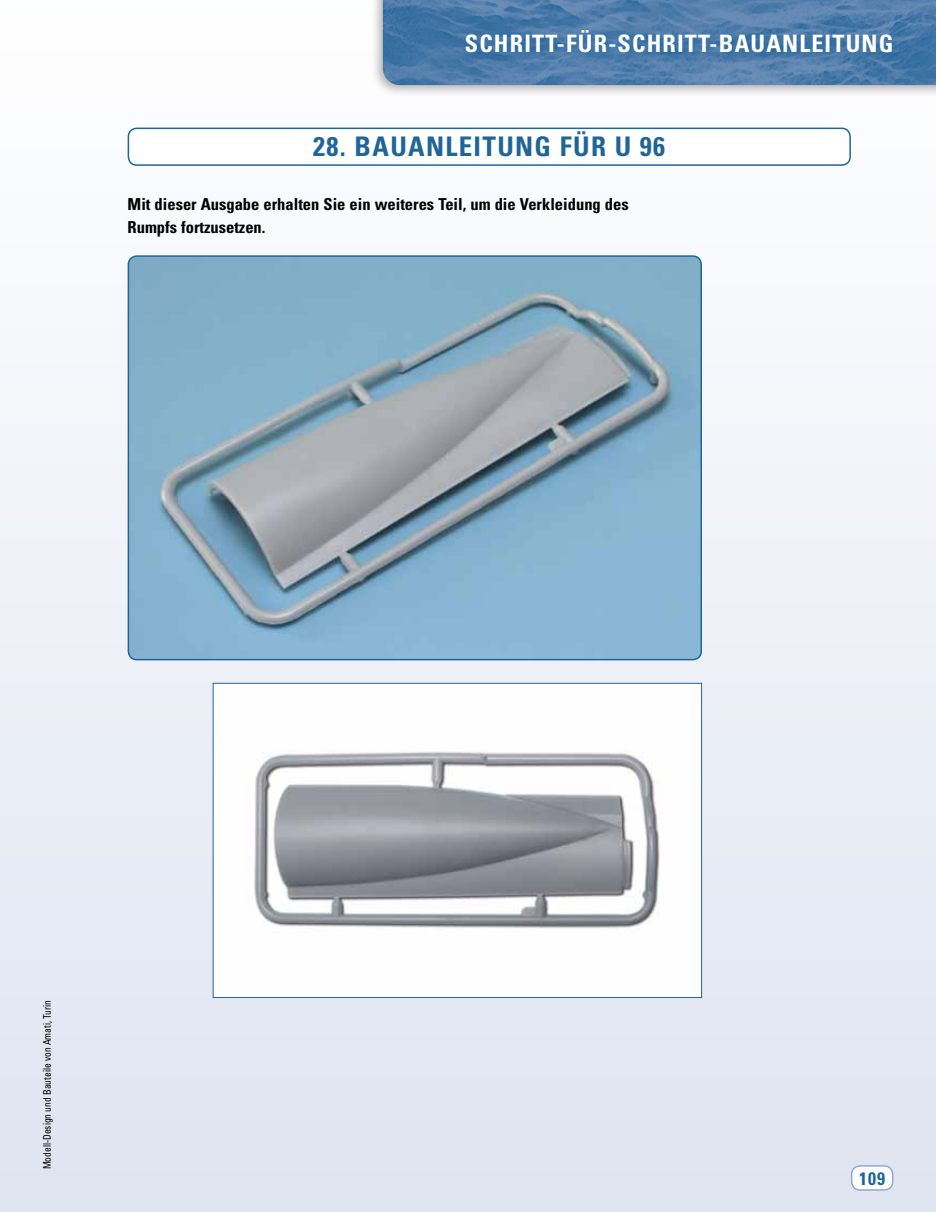
<style>
.page{position:relative;width:936px;height:1212px;background:#fff}
.page>*{position:absolute;margin:0;border:0;box-sizing:border-box;transform-origin:0 0}
.t1{font:700 condensed 27px "Univers";letter-spacing:.05em;color:#206598}
.t2{font:700 condensed 24px "Univers";letter-spacing:.05em;color:#fff}
.t3{font:700 condensed 18px "Univers";color:#206598}
.t4{font:700 condensed 16.5px/22.5px "Univers";color:#000}
.t5{font:condensed 10.5px "Univers";color:#000;scale:.9 1}
</style>
<div class="page">
<div style="left:0;top:0;width:935px;height:1212px;background:linear-gradient(to bottom,#feffff,#dee4f0)"></div>
<div style="left:851px;top:1166px;width:41px;height:24px;background:#fff;border-radius:9px"></div>
<div style="left:850px;top:1165px;width:43px;height:26px;border:2px solid #93aacb;border-radius:9px"></div>
<div style="left:128px;top:128px;width:722px;height:37px;background:#fff;border-radius:9px"></div>
<div style="left:128px;top:128px;width:722px;height:38px;border:2px solid #206598;border-radius:9px"></div>
<div style="left:371px;top:0;width:564px;height:97px;background:#000;opacity:.3"></div>
<img style="left:383px;top:0;width:552px;height:85px">
<svg style="left:461px;top:26px;width:441px;height:38px;background:#4577a6"></svg>
<img style="left:128px;top:256px;width:573px;height:404px">
<div style="left:128px;top:255px;width:574px;height:405px;border:2px solid #206598;border-radius:9px"></div>
<img style="left:215px;top:685px;width:485px;height:311px">
<div style="left:213px;top:683px;width:489px;height:315px;border:1px solid #206598"></div>
<h2 class="t2" style="left:465px;top:29px;width:330px">SCHRITT-FÜ R-SCHRITT-BAUANLEI</h2>
<h2 class="t2" style="left:832px;top:29px;width:30px">TUNG</h2>
<h1 class="t1" style="left:313px;top:130px;width:353px">28. bauanleitung für u 96</h1>
<p class="t4" style="left:128px;top:193px;width:502px">Mit dieser Ausgabe erhalten Sie ein weiteres Teil, um die Verkleidung des<br>Rumpfs fortzusetzen.</p>
<p class="t5" style="left:41px;top:1169px;width:190px;rotate:-90deg">Modell-Design und Bauteile von Amati, Turin</p>
<p class="t3" style="left:859px;top:1167px;width:27px">109</p>
</div>
